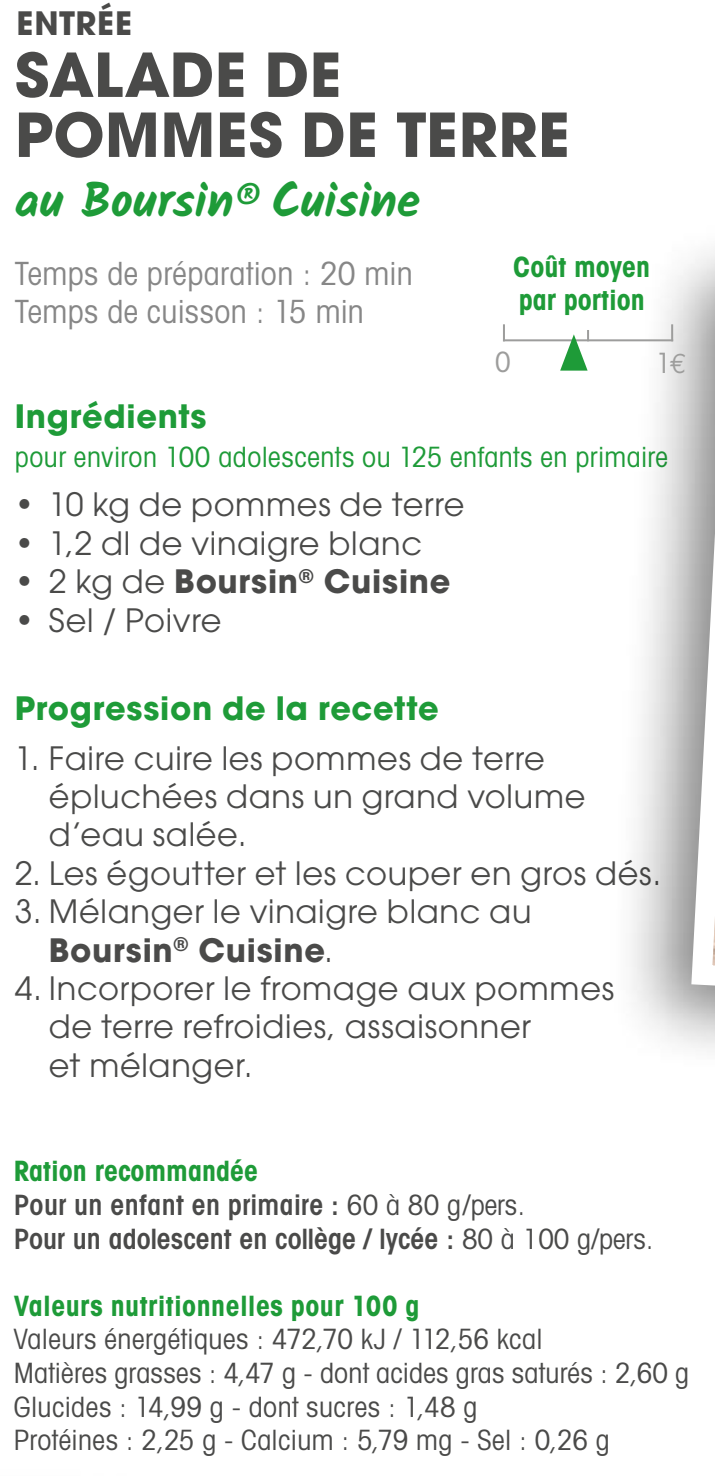
<style>
.page{position:relative;width:715px;height:1476px;background:#fff}
.page>*{position:absolute;margin:0;border:0;box-sizing:border-box;transform-origin:0 0}
.t1{font:700 60px/60px "Avant Garde";letter-spacing:.005em;color:#4a4a49}
.t2{font:700 48px "Kalam";letter-spacing:-.005em;color:#1e9b38}
.t3{font:32px/38.4px "Avant Garde";letter-spacing:.02em;color:#4a4a49}
.t4{font:condensed 32px/38.4px "Avant Garde";letter-spacing:.01em;color:#878787}
.t5{font:700 32px "Avant Garde";letter-spacing:.02em;color:#1e9b38}
.t6{font:700 32px "Avant Garde";letter-spacing:.025em;color:#4a4a49}
.t7{font:condensed 28px/33.6px "Avant Garde";letter-spacing:.01em;color:#4a4a49}
.t8{font:600 condensed 28px/33.6px "Avant Garde";color:#4a4a49}
.t9{font:700 condensed 28px/33.6px "Avant Garde";letter-spacing:.01em;color:#1e9b38}
.t10{font:condensed 28px "Avant Garde";letter-spacing:.015em;color:#1e9b38}
.t11{font:condensed 28px "Avant Garde";color:#9d9d9c}
.s1{font-family:"Euro Mono";font-stretch:normal}
.s2{font-weight:400}
.s3{font-weight:700}
.s4{font-weight:700;color:#1e9b38}
</style>
<div class="page">
<svg style="left:503px;top:251px;width:211px;height:798px"></svg>
<p class="t6" style="left:17px;top:3px;width:117px">ENTRÉE</p>
<h1 class="t1" style="left:15px;top:45px;width:556px">SALADE DE<br>POMMES DE TERRE</h1>
<h2 class="t2" style="left:15px;top:172px;width:407px">au Boursin® Cuisine</h2>
<p class="t4" style="left:15px;top:253px;width:399px">Temps de préparation : 20 min<br>Temps de cuisson : 15 min</p>
<p class="t9" style="left:513px;top:249px;width:138px">Coût moyen par portion</p>
<p class="t11" style="left:495px;top:344px;width:17px">0</p>
<p class="t11" style="left:655px;top:345px;width:32px">1<span class="s1">€</span></p>
<p class="t5" style="left:15px;top:396px;width:193px">Ingrédients</p>
<p class="t10" style="left:15px;top:439px;width:654px">pour environ 100 adolescents ou 125 enfants en primaire</p>
<p class="t3" style="left:15px;top:485px;width:451px">• 10 kg de pommes de terre</p>
<p class="t3" style="left:15px;top:524px;width:408px">• 1,2 dl de vinaigre blanc</p>
<p class="t6" style="left:15px;top:560px;width:437px"><span class="s2">• 2 kg de</span> Boursin<sup>®</sup> Cuisine</p>
<p class="t3" style="left:15px;top:600px;width:208px">• Sel / Poivre</p>
<p class="t5" style="left:15px;top:687px;width:425px">Progression de la recette</p>
<p class="t3" style="left:49px;top:738px;width:538px;text-indent:-34px">1. Faire cuire les pommes de terre épluchées dans un grand volume d’eau salée.</p>
<p class="t3" style="left:15px;top:854px;width:647px">2. Les égoutter et les couper en gros dés.</p>
<p class="t3" style="left:49px;top:892px;width:484px;text-indent:-34px">3. Mélanger le vinaigre blanc au<br><span class="s3">Boursin</span><sup>®</sup> <span class="s3">Cuisine</span>.</p>
<p class="t3" style="left:49px;top:969px;width:566px;text-indent:-34px">4. Incorporer le fromage aux pommes de terre refroidies, assaisonner<br>et mélanger.</p>
<p class="t8" style="left:14px;top:1154px;width:641px"><span class="s4">Ration recommandée<br></span>Pour un enfant en primaire : <span class="s2">60 à 80 g/pers.<br></span>Pour un adolescent en collège / lycée : <span class="s2">80 à 100 g/pers.</span></p>
<p class="t9" style="left:14px;top:1288px;width:407px">Valeurs nutritionnelles pour 100 g</p>
<p class="t7" style="left:14px;top:1322px;width:677px">Valeurs énergétiques : 472,70 kJ / 112,56 kcal<br>Matières grasses : 4,47 g - dont acides gras saturés : 2,60 g Glucides : 14,99 g - dont sucres : 1,48 g<br>Protéines : 2,25 g - Calcium : 5,79 mg - Sel : 0,26 g</p>
</div>
